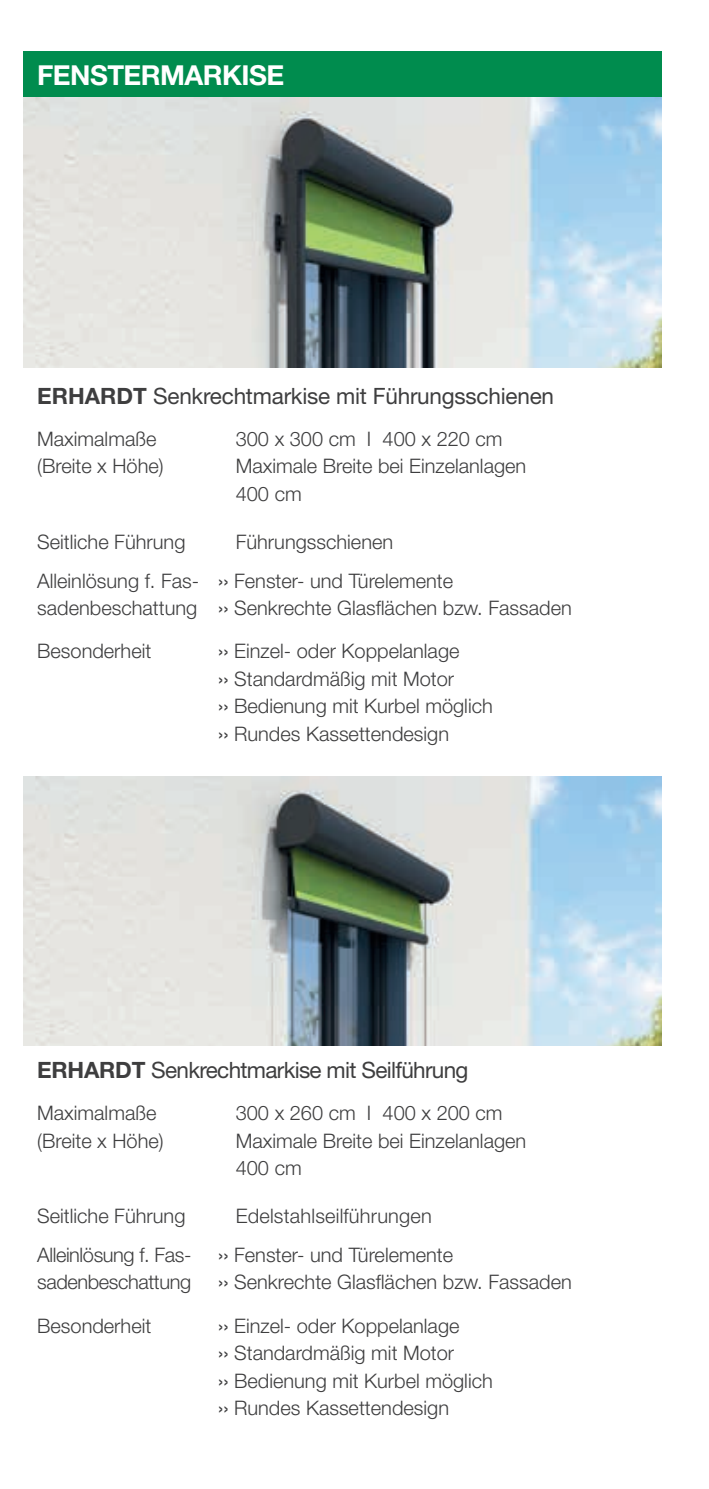
<style>
.page{position:relative;width:709px;height:1489px;background:#fff}
.page>*{position:absolute;margin:0;border:0;box-sizing:border-box;transform-origin:0 0}
.t1{font:700 27.5px "Helvetica Neue LT Pro";letter-spacing:-.02em;color:#fff}
.t2{font:22.5px "Helvetica Neue LT Pro";letter-spacing:-.01em;color:#3e3e3f}
.t3{font:22.5px "Helvetica Neue LT Pro";letter-spacing:-.03em;color:#3e3e3f}
.t4{font:300 20px/27.5px "Helvetica Neue LT Pro";color:#3e3e3f}
.t5{font:300 20px/27.5px "Helvetica Neue LT Pro";letter-spacing:-.02em;color:#3e3e3f}
.s1{font-weight:700}
.s2{font-weight:400}
</style>
<div class="page">
<div style="left:23px;top:51px;width:638px;height:48px;background:#008c4e"></div>
<img style="left:23px;top:776px;width:638px;height:269px">
<img style="left:23px;top:98px;width:638px;height:269px">
<h1 class="t1" style="left:37px;top:57px;width:248px">FENSTERMARKISE</h1>
<p class="t2" style="left:37px;top:382px;width:518px"><span class="s1">ERHARDT</span> Senkrechtmarkise mit Führungsschienen</p>
<p class="t4" style="left:37px;top:424px;width:128px">Maximalmaße (Breite x Höhe)</p>
<p class="t4" style="left:236px;top:424px;width:292px">300 x 300 cm I 400 x 220 cm<br>Maximale Breite bei Einzelanlagen<br>400 cm</p>
<p class="t4" style="left:37px;top:527px;width:150px">Seitliche Führung</p>
<p class="t4" style="left:236px;top:527px;width:159px">Führungsschienen</p>
<p class="t4" style="left:37px;top:566px;width:163px">Alleinlösung f. Fas&shy;sadenbeschattung</p>
<p class="t4" style="left:218px;top:566px;width:355px"><span class="s2">››</span> Fenster- und Türelemente<br><span class="s2">››</span> Senkrechte Glasflächen bzw. Fassaden</p>
<p class="t4" style="left:37px;top:637px;width:116px">Besonderheit</p>
<p class="t4" style="left:218px;top:637px;width:276px"><span class="s2">››</span> Einzel- oder Koppelanlage<br><span class="s2">››</span> Standardmäßig mit Motor<br><span class="s2">››</span> Bedienung mit Kurbel möglich <span class="s2">››</span> Rundes Kassettendesign</p>
<p class="t3" style="left:37px;top:1056px;width:433px"><span class="s1">ERHARDT</span> Senkrechtmarkise mit Seilführung</p>
<p class="t4" style="left:37px;top:1098px;width:128px">Maximalmaße (Breite x Höhe)</p>
<p class="t4" style="left:236px;top:1098px;width:292px">300 x 260 cm I 400 x 200 cm<br>Maximale Breite bei Einzelanlagen<br>400 cm</p>
<p class="t4" style="left:37px;top:1201px;width:150px">Seitliche Führung</p>
<p class="t4" style="left:236px;top:1201px;width:198px">Edelstahlseilführungen</p>
<p class="t5" style="left:37px;top:1240px;width:156px">Alleinlösung f. Fas&shy;sadenbeschattung</p>
<p class="t4" style="left:218px;top:1240px;width:355px"><span class="s2">››</span> Fenster- und Türelemente<br><span class="s2">››</span> Senkrechte Glasflächen bzw. Fassaden</p>
<p class="t4" style="left:37px;top:1311px;width:116px">Besonderheit</p>
<p class="t4" style="left:218px;top:1311px;width:276px"><span class="s2">››</span> Einzel- oder Koppelanlage<br><span class="s2">››</span> Standardmäßig mit Motor<br><span class="s2">››</span> Bedienung mit Kurbel möglich <span class="s2">››</span> Rundes Kassettendesign</p>
</div>
